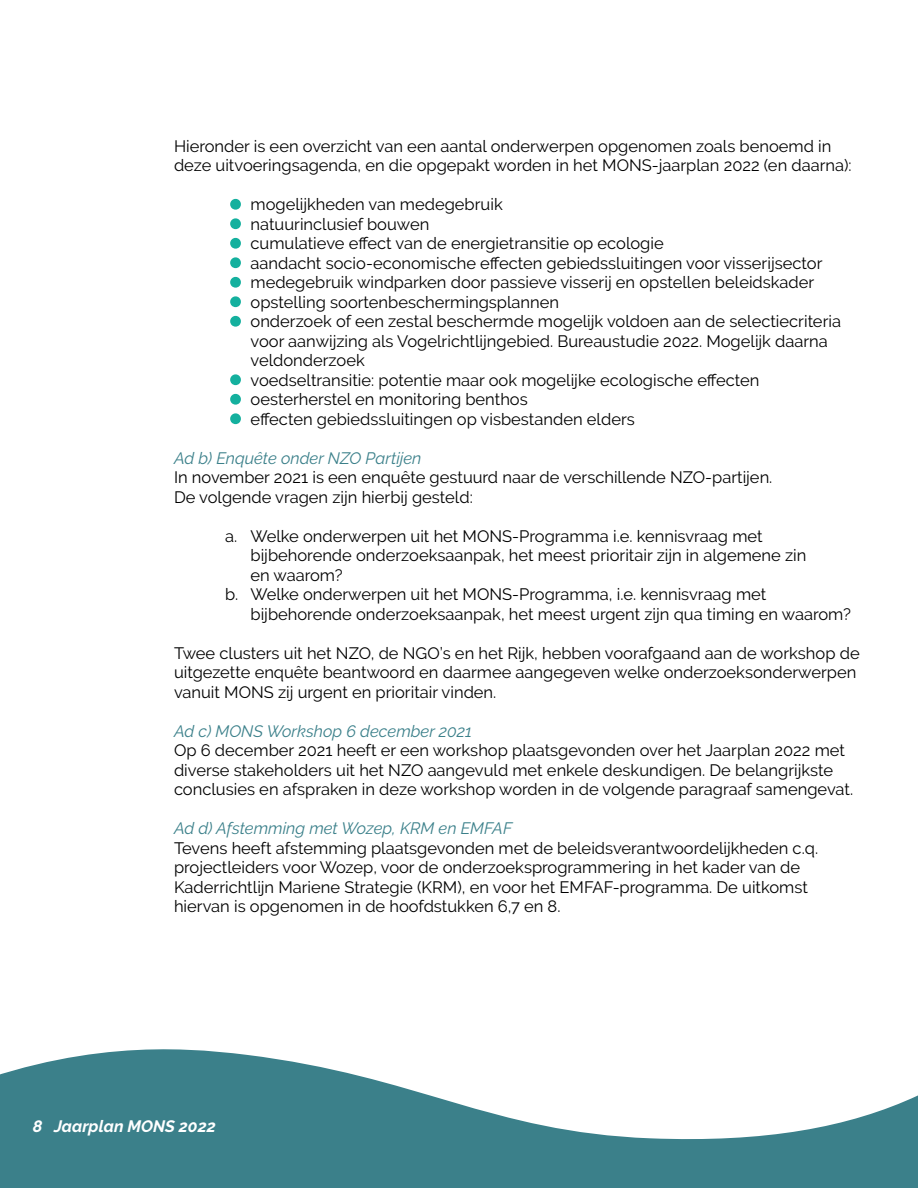
<style>
.page{position:relative;width:918px;height:1188px;background:#fff}
.page>*{position:absolute;margin:0;border:0;box-sizing:border-box;transform-origin:0 0}
.P_NZ_Broodtekst{font:16.5px/19.5px "Raleway";color:#000}
.P_NZ_Tussenkop{font:italic 16.5px "Raleway";color:#3b808a}
.t1{font:italic 700 16.5px "Raleway";color:#fff}
.s1{font-size:60px;color:#14b09e}
</style>
<div class="page">
<svg style="left:0;top:1049px;width:918px;height:139px;fill:#3b808a"></svg>
<p class="P_NZ_Broodtekst" style="left:174px;top:136px;width:679px">Hieronder is een overzicht van een aantal onderwerpen opgenomen zoals benoemd in deze uitvoeringsagenda, en die opgepakt worden in het MONS-jaarplan 2022 (en daarna):</p>
<p class="P_NZ_Broodtekst" style="left:225px;top:194px;width:279px"><span class="s1">•</span> mogelijkheden van medegebruik</p>
<p class="P_NZ_Broodtekst" style="left:225px;top:214px;width:206px"><span class="s1">•</span> natuurinclusief bouwen</p>
<p class="P_NZ_Broodtekst" style="left:225px;top:233px;width:440px"><span class="s1">•</span> cumulatieve effect van de energietransitie op ecologie</p>
<p class="P_NZ_Broodtekst" style="left:225px;top:253px;width:599px"><span class="s1">•</span> aandacht socio-economische effecten gebiedssluitingen voor visserijsector</p>
<p class="P_NZ_Broodtekst" style="left:225px;top:272px;width:591px"><span class="s1">•</span> medegebruik windparken door passieve visserij en opstellen beleidskader</p>
<p class="P_NZ_Broodtekst" style="left:225px;top:292px;width:336px"><span class="s1">•</span> opstelling soortenbeschermingsplannen</p>
<p class="P_NZ_Broodtekst" style="left:251px;top:311px;width:592px;text-indent:-26px"><span class="s1">•</span> onderzoek of een zestal beschermde mogelijk voldoen aan de selectiecriteria voor aanwijzing als Vogelrichtlijngebied. Bureaustudie 2022. Mogelijk daarna veldonderzoek</p>
<p class="P_NZ_Broodtekst" style="left:225px;top:370px;width:536px"><span class="s1">•</span> voedseltransitie: potentie maar ook mogelijke ecologische effecten</p>
<p class="P_NZ_Broodtekst" style="left:225px;top:389px;width:304px"><span class="s1">•</span> oesterherstel en monitoring benthos</p>
<p class="P_NZ_Broodtekst" style="left:225px;top:409px;width:411px"><span class="s1">•</span> effecten gebiedssluitingen op visbestanden elders</p>
<p class="P_NZ_Tussenkop" style="left:174px;top:448px;width:249px">Ad b) Enquête onder NZO Partijen</p>
<p class="P_NZ_Broodtekst" style="left:174px;top:467px;width:600px">In november 2021 is een enquête gestuurd naar de verschillende NZO-partijen.<br>De volgende vragen zijn hierbij gesteld:</p>
<p class="P_NZ_Broodtekst" style="left:251px;top:526px;width:557px;text-indent:-26px">a. Welke onderwerpen uit het MONS-Programma i.e. kennisvraag met bijbehorende onderzoeksaanpak, het meest prioritair zijn in algemene zin en waarom?</p>
<p class="P_NZ_Broodtekst" style="left:251px;top:584px;width:602px;text-indent:-26px">b. Welke onderwerpen uit het MONS-Programma, i.e. kennisvraag met bijbehorende onderzoeksaanpak, het meest urgent zijn qua timing en waarom?</p>
<p class="P_NZ_Broodtekst" style="left:174px;top:643px;width:687px">Twee clusters uit het NZO, de NGO’s en het Rijk, hebben voorafgaand aan de workshop de uitgezette enquête beantwoord en daarmee aangegeven welke onderzoeksonderwerpen vanuit MONS zij urgent en prioritair vinden.</p>
<p class="P_NZ_Tussenkop" style="left:174px;top:721px;width:300px">Ad c) MONS Workshop 6 december 2021</p>
<p class="P_NZ_Broodtekst" style="left:174px;top:740px;width:681px">Op 6 december 2021 heeft er een workshop plaatsgevonden over het Jaarplan 2022 met diverse stakeholders uit het NZO aangevuld met enkele deskundigen. De belangrijkste conclusies en afspraken in deze workshop worden in de volgende paragraaf samengevat.</p>
<p class="P_NZ_Tussenkop" style="left:174px;top:819px;width:340px">Ad d) Afstemming met Wozep, KRM en EMFAF</p>
<p class="P_NZ_Broodtekst" style="left:174px;top:838px;width:646px">Tevens heeft afstemming plaatsgevonden met de beleidsverantwoordelijkheden c.q. projectleiders voor Wozep, voor de onderzoeksprogrammering in het kader van de Kaderrichtlijn Mariene Strategie (KRM), en voor het EMFAF-programma. De uitkomst hiervan is opgenomen in de hoofdstukken 6,7 en 8.</p>
<p class="t1" style="left:33px;top:1117px;width:184px">8 Jaarplan MONS 2022</p>
</div>
